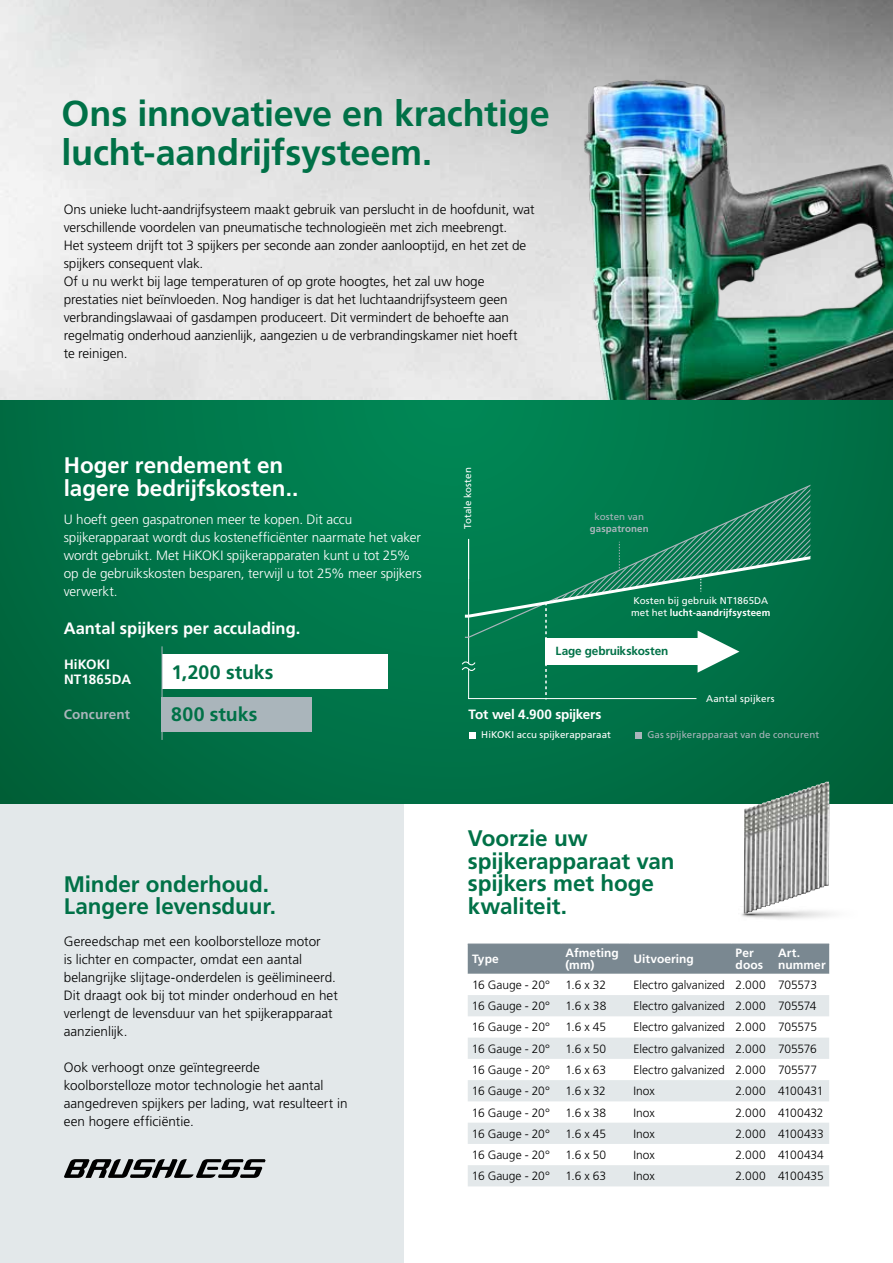
<style>
.page{position:relative;width:893px;height:1263px;background:#fff}
.page>*{position:absolute;margin:0;border:0;box-sizing:border-box;transform-origin:0 0}
.t1{font:700 36px/39px "Frutiger LT Std";letter-spacing:-.005em;color:#007147}
.t2{font:700 22.5px/22.5px "Frutiger LT Std";letter-spacing:-.005em;color:#007147}
.t3{font:700 22.5px/22.5px "Frutiger LT Std";color:#fff}
.t4{font:700 19.5px/42.5px "Frutiger LT Std";color:#007147}
.t5{font:700 16.5px "Frutiger LT Std";color:#fff}
.t6{font:300 13.5px/18px "Frutiger LT Std";letter-spacing:-.005em;color:#000}
.t7{font:300 13.5px/18px "Frutiger LT Std";letter-spacing:-.005em;color:#fff}
.t8{font:700 13.5px "Frutiger LT Std";letter-spacing:-.015em;color:#fff}
.t9{font:700 13.5px/15px "Frutiger LT Std";letter-spacing:.01em;color:#fff}
.t10{font:700 13.5px "Frutiger LT Std";letter-spacing:.01em;color:#aab5bb}
.t11{font:300 12px "Frutiger LT Std";letter-spacing:-.005em;color:#000}
.t12{font:700 12px/12px "Frutiger LT Std";letter-spacing:.005em;color:#fff}
.t13{font:300 12px "Frutiger LT Std";letter-spacing:.015em;color:#000}
.t14{font:700 11.85px "Frutiger LT Std";letter-spacing:-.015em;color:#007147}
.t15{font:9.75px/11.7px "Frutiger LT Std";letter-spacing:.01em;color:#fff}
.t16{font:9.75px "Frutiger LT Std";letter-spacing:.01em;color:#aab5bb}
.t17{font:700 9.75px "Frutiger LT Std";letter-spacing:.01em;color:#fff}
.t18{font:700 9.75px "Frutiger LT Std";letter-spacing:.01em;color:#aab5bb}
.s1{font-weight:700}
.s2{font-weight:400}
</style>
<div class="page">
<div style="left:0;top:804px;width:404px;height:459px;background:#e3e8ea"></div>
<svg style="left:0;top:400px;width:893px;height:404px;background:#007247"></svg>
<img style="left:741px;top:906px;width:90px;height:13px">
<img style="left:744px;top:782px;width:85px;height:131px">
<img style="left:558px;top:26px;width:335px;height:374px">
<svg style="left:64px;top:1159px;width:202px;height:19px"></svg>
<div style="left:468px;top:945px;width:361px;height:29px;background:#7a8891"></div>
<svg style="left:468px;top:995px;width:361px;height:191px;fill:#e3e8ea"></svg>
<hr style="left:468px;top:944px;width:93px;height:1px;background:#7a8891">
<hr style="left:561px;top:944px;width:68px;height:1px;background:#7a8891">
<hr style="left:629px;top:944px;width:102px;height:1px;background:#7a8891">
<hr style="left:731px;top:944px;width:43px;height:1px;background:#7a8891">
<hr style="left:774px;top:944px;width:55px;height:1px;background:#7a8891">
<div style="left:162px;top:655px;width:225px;height:34px;background:#fff"></div>
<div style="left:162px;top:697px;width:150px;height:34px;background:#aab5bb"></div>
<hr style="left:162px;top:646px;width:1px;height:94px;background:#aab5bb">
<svg style="left:635px;top:732px;width:6px;height:6px"></svg>
<svg style="left:469px;top:732px;width:6px;height:6px"></svg>
<svg style="left:462px;top:485px;width:348px;height:214px;background:#1f8760"></svg>
<h1 class="t1" style="left:62px;top:94px;width:490px">Ons innovatieve en krachtige lucht-aandrijfsysteem.</h1>
<p class="t6" style="left:64px;top:201px;width:472px">Ons unieke lucht-aandrijfsysteem maakt gebruik van perslucht in de hoofdunit, wat verschillende voordelen van pneumatische technologieën met zich meebrengt.<br>Het systeem drijft tot 3 spijkers per seconde aan zonder aanlooptijd, en het zet de spijkers consequent vlak.<br>Of u nu werkt bij lage temperaturen of op grote hoogtes, het zal uw hoge prestaties niet beïnvloeden. Nog handiger is dat het luchtaandrijfsysteem geen verbrandingslawaai of gasdampen produceert. Dit vermindert de behoefte aan regelmatig onderhoud aanzienlijk, aangezien u de verbrandingskamer niet hoeft<br>te reinigen.</p>
<h2 class="t3" style="left:64px;top:454px;width:236px">Hoger rendement en lagere bedrijfskosten..</h2>
<p class="t7" style="left:64px;top:510px;width:359px">U hoeft geen gaspatronen meer te kopen. Dit accu spijkerapparaat wordt dus kostenefficiënter naarmate het vaker wordt gebruikt. Met HiKOKI spijkerapparaten kunt u tot 25% op de gebruikskosten besparen, terwijl u tot 25% meer spijkers verwerkt.</p>
<p class="t15" style="left:462px;top:507px;width:63px;rotate:-90deg">Totale kosten</p>
<p class="t15" style="left:462px;top:529px;width:63px;rotate:-90deg">Totale kosten</p>
<p class="t16" style="left:595px;top:511px;width:51px">kosten van</p>
<p class="t18" style="left:590px;top:523px;width:60px">gaspatronen</p>
<p class="t15" style="left:631px;top:595px;width:141px">Kosten bij gebruik NT1865DA met het <span class="s1">lucht-aandrijfsysteem</span></p>
<p class="t17" style="left:597px;top:596px;width:141px"><span class="s2">met het</span> lucht-aandrijfsysteem</p>
<p class="t5" style="left:64px;top:618px;width:238px">Aantal spijkers per acculading.</p>
<p class="t9" style="left:64px;top:657px;width:69px">HiKOKI<br>NT1865DA</p>
<p class="t10" style="left:64px;top:707px;width:68px">Concurent</p>
<h3 class="t4" style="left:171px;top:651px;width:104px">1,200 stuks<br>800 stuks</h3>
<h2 class="t2" style="left:64px;top:873px;width:214px">Minder onderhoud.<br>Langere levensduur.</h2>
<p class="t6" style="left:64px;top:932px;width:276px">Gereedschap met een koolborstelloze motor<br>is lichter en compacter, omdat een aantal belangrijke slijtage-onderdelen is geëlimineerd.<br>Dit draagt ook bij tot minder onderhoud en het verlengt de levensduur van het spijkerapparaat aanzienlijk.</p>
<p class="t6" style="left:64px;top:1058px;width:285px">Ook verhoogt onze geïntegreerde koolborstelloze motor technologie het aantal aangedreven spijkers per lading, wat resulteert in een hogere efficiëntie.</p>
<p class="t14" style="left:556px;top:644px;width:114px">Lage gebruikskosten</p>
<p class="t8" style="left:469px;top:706px;width:134px">Tot wel 4.900 spijkers</p>
<p class="t8" style="left:469px;top:728px;width:134px">Tot wel 4.900 spijkers</p>
<p class="t15" style="left:481px;top:729px;width:131px">HiKOKI accu spijkerapparaat</p>
<p class="t8" style="left:635px;top:689px;width:134px">Tot wel 4.900 spijkers</p>
<p class="t15" style="left:706px;top:693px;width:70px">Aantal spijkers</p>
<p class="t15" style="left:740px;top:726px;width:70px">Aantal spijkers</p>
<p class="t16" style="left:647px;top:729px;width:173px">Gas spijkerapparaat van de concurent</p>
<h2 class="t2" style="left:468px;top:827px;width:208px">Voorzie uw spijkerapparaat van spijkers met hoge kwaliteit.</h2>
<p class="t12" style="left:472px;top:953px;width:28px">Type</p>
<p class="t12" style="left:566px;top:947px;width:55px">Afmeting (mm)</p>
<p class="t12" style="left:634px;top:953px;width:62px">Uitvoering</p>
<p class="t12" style="left:736px;top:947px;width:29px">Per doos</p>
<p class="t12" style="left:778px;top:947px;width:49px">Art. nummer</p>
<p class="t11" style="left:472px;top:978px;width:80px">16 Gauge - 20°</p>
<p class="t11" style="left:565px;top:978px;width:42px">1.6 x 32</p>
<p class="t11" style="left:634px;top:978px;width:185px">Electro galvanized 2.000 705573</p>
<p class="t11" style="left:472px;top:999px;width:80px">16 Gauge - 20°</p>
<p class="t11" style="left:565px;top:999px;width:42px">1.6 x 38</p>
<p class="t11" style="left:634px;top:999px;width:184px">Electro galvanized 2.000 705574</p>
<p class="t11" style="left:472px;top:1020px;width:80px">16 Gauge - 20°</p>
<p class="t11" style="left:565px;top:1020px;width:42px">1.6 x 45</p>
<p class="t11" style="left:634px;top:1020px;width:185px">Electro galvanized 2.000 705575</p>
<p class="t11" style="left:472px;top:1042px;width:80px">16 Gauge - 20°</p>
<p class="t11" style="left:565px;top:1042px;width:42px">1.6 x 50</p>
<p class="t11" style="left:633px;top:1042px;width:185px">Electro galvanized 2.000 705576</p>
<p class="t11" style="left:472px;top:1063px;width:80px">16 Gauge - 20°</p>
<p class="t11" style="left:565px;top:1063px;width:42px">1.6 x 63</p>
<p class="t11" style="left:633px;top:1063px;width:185px">Electro galvanized 2.000 705577</p>
<p class="t11" style="left:472px;top:1084px;width:80px">16 Gauge - 20°</p>
<p class="t11" style="left:565px;top:1084px;width:42px">1.6 x 32</p>
<p class="t11" style="left:633px;top:1084px;width:23px">Inox</p>
<p class="t11" style="left:736px;top:1084px;width:89px">2.000 4100431</p>
<p class="t11" style="left:472px;top:1105px;width:80px">16 Gauge - 20°</p>
<p class="t11" style="left:565px;top:1105px;width:42px">1.6 x 38</p>
<p class="t11" style="left:633px;top:1105px;width:23px">Inox</p>
<p class="t11" style="left:736px;top:1105px;width:90px">2.000 4100432</p>
<p class="t11" style="left:472px;top:1127px;width:80px">16 Gauge - 20°</p>
<p class="t11" style="left:565px;top:1127px;width:42px">1.6 x 45</p>
<p class="t11" style="left:633px;top:1127px;width:23px">Inox</p>
<p class="t11" style="left:735px;top:1127px;width:90px">2.000 4100433</p>
<p class="t11" style="left:472px;top:1148px;width:80px">16 Gauge - 20°</p>
<p class="t11" style="left:565px;top:1148px;width:42px">1.6 x 50</p>
<p class="t11" style="left:633px;top:1148px;width:23px">Inox</p>
<p class="t13" style="left:735px;top:1148px;width:90px">2.000 4100434</p>
<p class="t11" style="left:472px;top:1169px;width:80px">16 Gauge - 20°</p>
<p class="t11" style="left:565px;top:1169px;width:42px">1.6 x 63</p>
<p class="t11" style="left:633px;top:1169px;width:23px">Inox</p>
<p class="t11" style="left:735px;top:1169px;width:90px">2.000 4100435</p>
</div>
